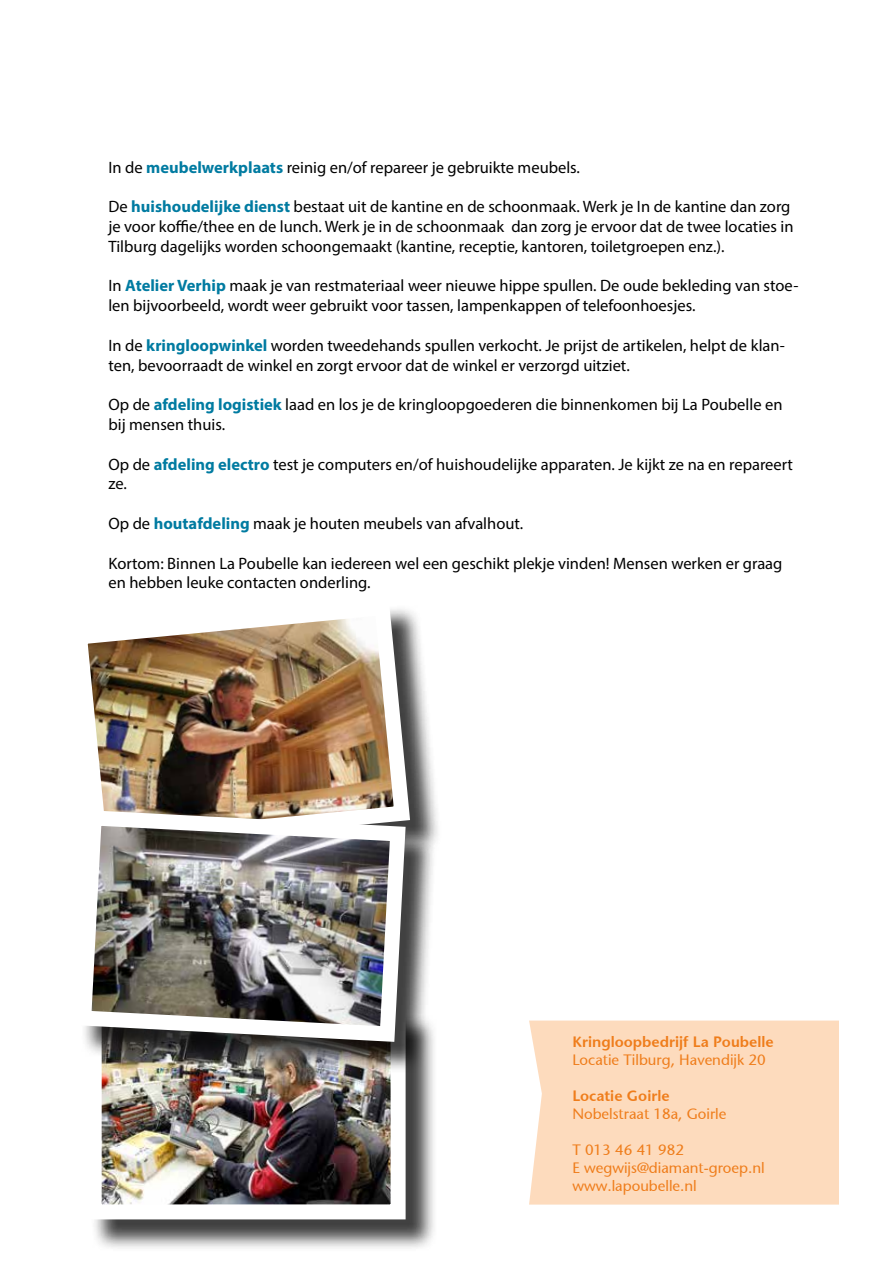
<style>
.page{position:relative;width:893px;height:1263px;background:#fff}
.page>*{position:absolute;margin:0;border:0;box-sizing:border-box;transform-origin:0 0}
.t1{font:16.5px/19.8px "Myriad Pro";color:#000}
.t2{font:15px/18px "Stone Sans Medium";color:#ef7d1b}
.t3{font:15px "Stone Sans Semi Bold";color:#ef7d1b}
.s1{font-weight:700;color:#007ba1}
</style>
<div class="page">
<div style="left:529px;top:1020px;width:310px;height:184px;background:#fddbbd"></div>
<div style="left:76px;top:604px;width:366px;height:278px;background:#000;opacity:.75"></div>
<img style="left:76px;top:604px;width:342px;height:210px">
<div style="left:90px;top:1014px;width:348px;height:237px;background:#000;opacity:.75"></div>
<img style="left:103px;top:1073px;width:287px;height:130px">
<div style="left:87px;top:1010px;width:319px;height:209px;border:15px solid #fff"></div>
<div style="left:80px;top:814px;width:357px;height:259px;background:#000;opacity:.75"></div>
<img style="left:76px;top:802px;width:337px;height:248px">
<p class="t1" style="left:108px;top:157px;width:473px">In de <span class="s1">meubelwerkplaats</span> reinig en/of repareer je gebruikte meubels.</p>
<p class="t1" style="left:108px;top:196px;width:687px">De <span class="s1">huishoudelijke dienst</span> bestaat uit de kantine en de schoonmaak. Werk je In de kantine dan zorg je voor koffie/thee en de lunch. Werk je in de schoonmaak dan zorg je ervoor dat de twee locaties in<br>Tilburg dagelijks worden schoongemaakt (kantine, receptie, kantoren, toiletgroepen enz.).</p>
<p class="t1" style="left:108px;top:276px;width:691px">In <span class="s1">Atelier Verhip</span> maak je van restmateriaal weer nieuwe hippe spullen. De oude bekleding van stoe&shy;len bijvoorbeeld, wordt weer gebruikt voor tassen, lampenkappen of telefoonhoesjes.</p>
<p class="t1" style="left:108px;top:335px;width:678px">In de <span class="s1">kringloopwinkel</span> worden tweedehands spullen verkocht. Je prijst de artikelen, helpt de klan&shy;ten, bevoorraadt de winkel en zorgt ervoor dat de winkel er verzorgd uitziet.</p>
<p class="t1" style="left:108px;top:394px;width:676px">Op de <span class="s1">afdeling logistiek</span> laad en los je de kringloopgoederen die binnenkomen bij La Poubelle en bij mensen thuis.</p>
<p class="t1" style="left:108px;top:454px;width:686px">Op de <span class="s1">afdeling electro</span> test je computers en/of huishoudelijke apparaten. Je kijkt ze na en repareert ze.</p>
<p class="t1" style="left:108px;top:513px;width:416px">Op de <span class="s1">houtafdeling</span> maak je houten meubels van afvalhout.</p>
<p class="t1" style="left:108px;top:553px;width:675px">Kortom: Binnen La Poubelle kan iedereen wel een geschikt plekje vinden! Mensen werken er graag en hebben leuke contacten onderling.</p>
<p class="t3" style="left:572px;top:1032px;width:203px">Kringloopbedrijf La Poubelle</p>
<p class="t2" style="left:572px;top:1051px;width:195px">Locatie Tilburg, Havendijk 20</p>
<p class="t3" style="left:572px;top:1086px;width:99px">Locatie Goirle</p>
<p class="t2" style="left:572px;top:1105px;width:156px">Nobelstraat 18a, Goirle</p>
<p class="t2" style="left:572px;top:1141px;width:194px">T 013 46 41 982<br>E wegwijs@diamant-groep.nl www.lapoubelle.nl</p>
</div>
